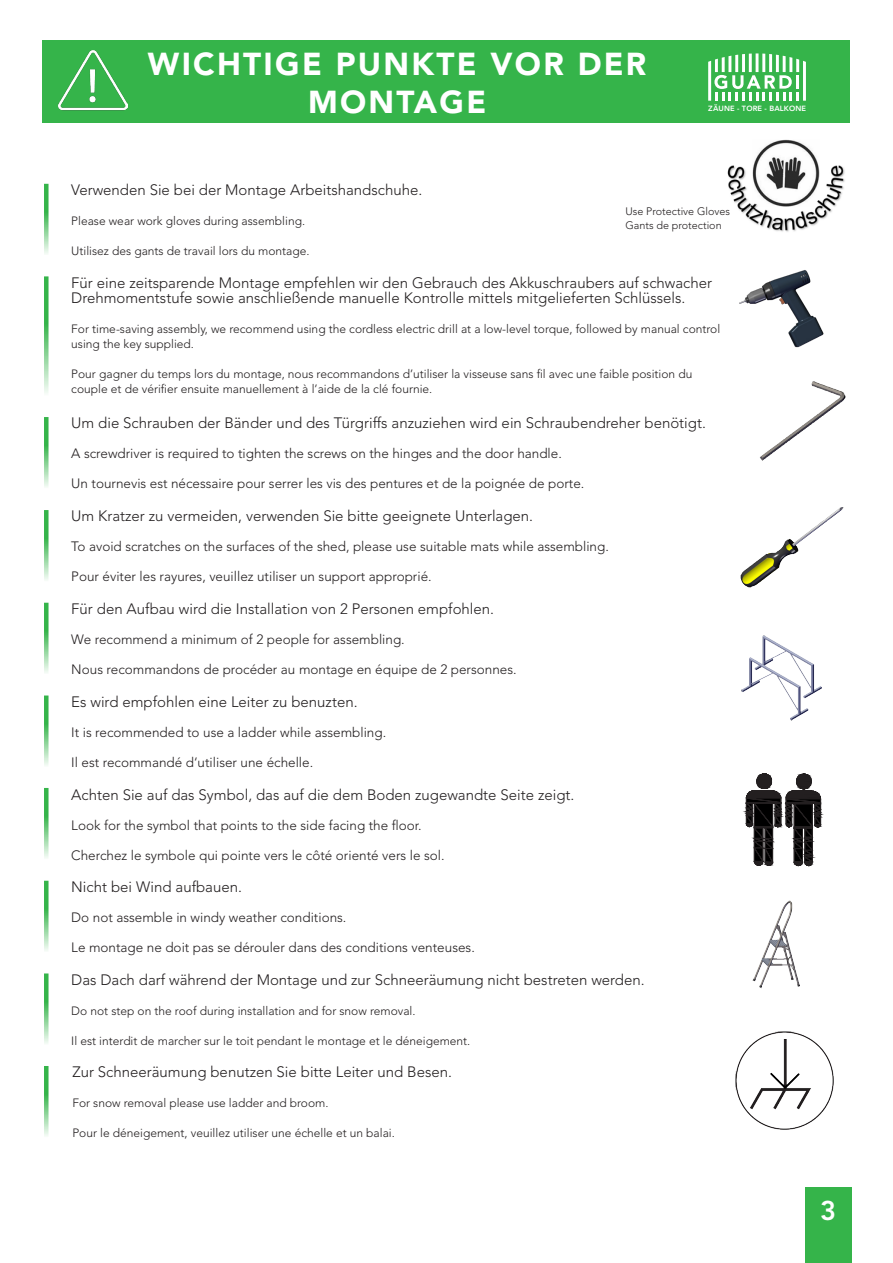
<style>
.page{position:relative;width:893px;height:1263px;background:#fff}
.page>*{position:absolute;margin:0;border:0;box-sizing:border-box;transform-origin:0 0}
.t1{font:900 31.5px/37.8px "Avenir LT Std";letter-spacing:.07em;color:#fff;text-align:center}
.t2{font:800 27px "Avenir LT Std";color:#fff}
.t3{font:300 15px/15px "Avenir LT Std";color:#231f20}
.t4{font:300 13.5px "Avenir LT Std";color:#231f20}
.t5{font:300 12px/15px "Avenir LT Std";color:#231f20}
.t6{font:300 10.8px "Avenir LT Std";color:#231f20}
.t7{font:800 7.5px "Avenir LT Std";letter-spacing:.015em;color:#fff}
</style>
<div class="page">
<div style="left:43px;top:41px;width:807px;height:82px;background:#35b44a"></div>
<svg style="left:708px;top:53px;width:98px;height:48px"></svg>
<hr style="left:796px;top:75px;width:3px;height:14px;background:#fff">
<div style="left:805px;top:1187px;width:46px;height:76px;background:#35b44a"></div>
<img style="left:59px;top:50px;width:69px;height:61px">
<img style="left:727px;top:139px;width:118px;height:93px">
<img style="left:739px;top:270px;width:85px;height:78px">
<img style="left:760px;top:381px;width:86px;height:80px">
<img style="left:740px;top:507px;width:104px;height:81px">
<img style="left:741px;top:635px;width:81px;height:86px">
<img style="left:752px;top:900px;width:48px;height:89px">
<img style="left:735px;top:1031px;width:98px;height:98px">
<svg style="left:746px;top:773px;width:75px;height:93px"></svg>
<svg style="left:44px;top:184px;width:5px;height:70px"></svg>
<svg style="left:44px;top:276px;width:5px;height:117px"></svg>
<svg style="left:44px;top:417px;width:5px;height:70px"></svg>
<svg style="left:44px;top:510px;width:5px;height:70px"></svg>
<svg style="left:44px;top:603px;width:5px;height:70px"></svg>
<svg style="left:44px;top:695px;width:5px;height:71px"></svg>
<svg style="left:44px;top:788px;width:5px;height:70px"></svg>
<svg style="left:44px;top:881px;width:5px;height:70px"></svg>
<svg style="left:44px;top:973px;width:5px;height:71px"></svg>
<svg style="left:44px;top:1066px;width:5px;height:70px"></svg>
<p class="t1" style="left:148px;top:45px;width:500px">WICHTIGE PUNKTE VOR DER<br>MONTAGE</p>
<p class="t7" style="left:708px;top:104px;width:99px">ZÄUNE - TORE - BALKONE</p>
<p class="t3" style="left:71px;top:182px;width:352px">Verwenden Sie bei der Montage Arbeitshandschuhe.</p>
<p class="t5" style="left:71px;top:214px;width:235px">Please wear work gloves during assembling.</p>
<p class="t5" style="left:71px;top:244px;width:240px">Utilisez des gants de travail lors du montage.</p>
<p class="t3" style="left:71px;top:275px;width:642px">Für eine zeitsparende Montage empfehlen wir den Gebrauch des Akkuschraubers auf schwacher<br>Drehmomentstufe sowie anschließende manuelle Kontrolle mittels mitgelieferten Schlüssels.</p>
<p class="t5" style="left:71px;top:321px;width:650px">For time-saving assembly, we recommend using the cordless electric drill at a low-level torque, followed by manual control using the key supplied.</p>
<p class="t5" style="left:71px;top:366px;width:623px">Pour gagner du temps lors du montage, nous recommandons d’utiliser la visseuse sans fil avec une faible position du couple et de vérifier ensuite manuellement à l’aide de la clé fournie.</p>
<p class="t3" style="left:71px;top:416px;width:636px">Um die Schrauben der Bänder und des Türgriffs anzuziehen wird ein Schraubendreher benötigt.</p>
<p class="t4" style="left:71px;top:446px;width:492px">A screwdriver is required to tighten the screws on the hinges and the door handle.</p>
<p class="t4" style="left:71px;top:476px;width:515px">Un tournevis est nécessaire pour serrer les vis des pentures et de la poignée de porte.</p>
<p class="t6" style="left:625px;top:205px;width:106px">Use Protective Gloves</p>
<p class="t6" style="left:625px;top:219px;width:98px">Gants de protection</p>
<p class="t3" style="left:71px;top:509px;width:463px">Um Kratzer zu vermeiden, verwenden Sie bitte geeignete Unterlagen.</p>
<p class="t4" style="left:71px;top:539px;width:539px">To avoid scratches on the surfaces of the shed, please use suitable mats while assembling.</p>
<p class="t4" style="left:71px;top:569px;width:362px">Pour éviter les rayures, veuillez utiliser un support approprié.</p>
<p class="t3" style="left:71px;top:601px;width:424px">Für den Aufbau wird die Installation von 2 Personen empfohlen.</p>
<p class="t4" style="left:71px;top:631px;width:335px">We recommend a minimum of 2 people for assembling.</p>
<p class="t4" style="left:71px;top:661px;width:447px">Nous recommandons de procéder au montage en équipe de 2 personnes.</p>
<p class="t3" style="left:71px;top:694px;width:288px">Es wird empfohlen eine Leiter zu benuzten.</p>
<p class="t4" style="left:71px;top:724px;width:316px">It is recommended to use a ladder while assembling.</p>
<p class="t4" style="left:71px;top:754px;width:243px">Il est recommandé d‘utiliser une échelle.</p>
<p class="t3" style="left:71px;top:787px;width:505px">Achten Sie auf das Symbol, das auf die dem Boden zugewandte Seite zeigt.</p>
<p class="t4" style="left:71px;top:817px;width:352px">Look for the symbol that points to the side facing the floor.</p>
<p class="t4" style="left:71px;top:847px;width:375px">Cherchez le symbole qui pointe vers le côté orienté vers le sol.</p>
<p class="t3" style="left:71px;top:879px;width:172px">Nicht bei Wind aufbauen.</p>
<p class="t4" style="left:71px;top:909px;width:277px">Do not assemble in windy weather conditions.</p>
<p class="t4" style="left:71px;top:939px;width:405px">Le montage ne doit pas se dérouler dans des conditions venteuses.</p>
<p class="t3" style="left:71px;top:972px;width:575px">Das Dach darf während der Montage und zur Schneeräumung nicht bestreten werden.</p>
<p class="t5" style="left:71px;top:1003px;width:346px">Do not step on the roof during installation and for snow removal.</p>
<p class="t5" style="left:71px;top:1033px;width:401px">Il est interdit de marcher sur le toit pendant le montage et le déneigement.</p>
<p class="t3" style="left:72px;top:1065px;width:381px">Zur Schneeräumung benutzen Sie bitte Leiter und Besen.</p>
<p class="t5" style="left:72px;top:1096px;width:258px">For snow removal please use ladder and broom.</p>
<p class="t5" style="left:72px;top:1126px;width:324px">Pour le déneigement, veuillez utiliser une échelle et un balai.</p>
<h2 class="t2" style="left:820px;top:1195px;width:17px">3</h2>
</div>
